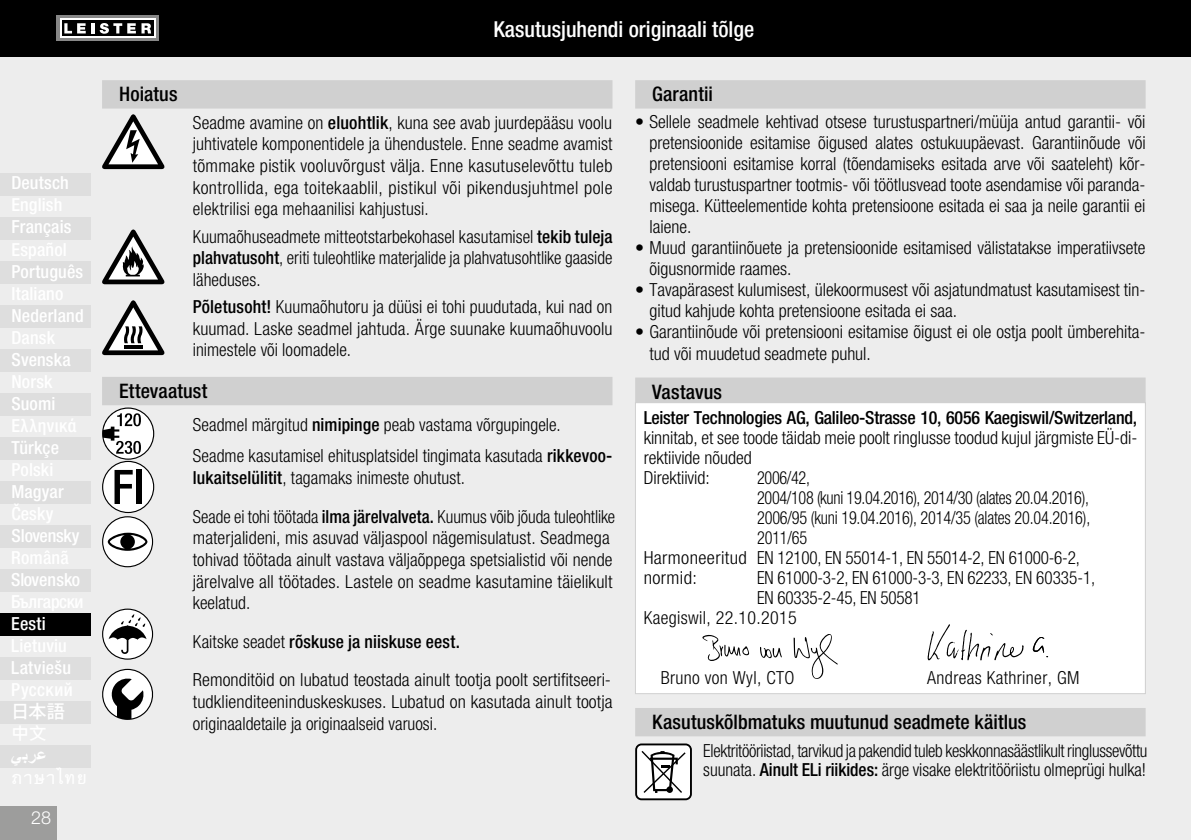
<style>
.page{position:relative;width:1191px;height:840px;background:#fff}
.page>*{position:absolute;margin:0;border:0;box-sizing:border-box;transform-origin:0 0}
.t1{font:500 condensed 22px "Helvetica Neue LTW1 G";color:#fff}
.t2{font:500 condensed 20px "Helvetica Neue LTW1 G";letter-spacing:.005em;color:#000}
.t3{font:300 condensed 18px/21.6px "Helvetica Neue LTW1 G";color:#000}
.t4{font:300 condensed 18px/19px "Helvetica Neue LTW1 G";color:#000;scale:.95 1}
.t5{font:500 condensed 18px "Helvetica Neue LTW1 G";letter-spacing:.01em;color:#fff}
.t6{font:500 condensed 18px "Helvetica Neue LTW1 G";letter-spacing:-.015em;color:#000}
.t7{font:300 condensed 18px "Helvetica Neue LTW1 G";color:#000;scale:.9 1}
.t8{font:300 condensed 18px "Helvetica Neue LTW1 G";color:#000;scale:1.05 1}
.t9{font:300 condensed 18px "Helvetica Neue LTW1 G";letter-spacing:.02em;color:#000}
.t10{font:300 condensed 18px "Helvetica Neue LTW1 G";letter-spacing:-.02em;color:#000;scale:.9 1}
.t11{font:500 condensed 18px "Helvetica Neue LTW1 G";letter-spacing:-.01em;color:#fff}
.t12{font:700 18px "Times New Roman";color:#fff}
.t13{font:500 18px "Koz Go Pro";color:#fff}
.t14{font:300 18px "Helvetica Neue LTW1 G";color:#fff}
.s1{font-weight:500}
</style>
<div class="page">
<div style="left:0;top:57px;width:1191px;height:782px;background:#ededed"></div>
<div style="left:0;top:0;width:1191px;height:57px;background:#000"></div>
<div style="left:0;top:805px;width:57px;height:34px;background:#9d9d9c"></div>
<svg style="left:57px;top:16px;width:102px;height:25px"></svg>
<svg style="left:60px;top:19px;width:96px;height:19px"></svg>
<div style="left:62px;top:21px;width:92px;height:15px;background:#000"></div>
<svg style="left:64px;top:23px;width:30px;height:10px"></svg>
<svg style="left:100px;top:23px;width:51px;height:11px"></svg>
<div style="left:0;top:173px;width:91px;height:22px;background:#dedede"></div>
<div style="left:0;top:217px;width:91px;height:22px;background:#dedede"></div>
<div style="left:0;top:261px;width:91px;height:22px;background:#dedede"></div>
<div style="left:0;top:305px;width:91px;height:22px;background:#dedede"></div>
<div style="left:0;top:349px;width:91px;height:22px;background:#dedede"></div>
<div style="left:0;top:393px;width:91px;height:22px;background:#dedede"></div>
<div style="left:0;top:437px;width:91px;height:22px;background:#dedede"></div>
<div style="left:0;top:481px;width:91px;height:22px;background:#dedede"></div>
<div style="left:0;top:525px;width:91px;height:22px;background:#dedede"></div>
<div style="left:0;top:569px;width:91px;height:22px;background:#dedede"></div>
<div style="left:0;top:657px;width:91px;height:22px;background:#dedede"></div>
<div style="left:0;top:701px;width:91px;height:22px;background:#dedede"></div>
<div style="left:0;top:745px;width:91px;height:22px;background:#dedede"></div>
<div style="left:102px;top:80px;width:510px;height:28px;background:#d0d0d0"></div>
<div style="left:102px;top:376px;width:510px;height:29px;background:#d0d0d0"></div>
<svg style="left:102px;top:114px;width:63px;height:55px"></svg>
<svg style="left:102px;top:229px;width:63px;height:55px"></svg>
<svg style="left:102px;top:300px;width:63px;height:55px"></svg>
<svg style="left:102px;top:668px;width:52px;height:51px"></svg>
<div style="left:635px;top:80px;width:510px;height:28px;background:#d0d0d0"></div>
<div style="left:635px;top:377px;width:510px;height:28px;background:#d0d0d0"></div>
<div style="left:635px;top:707px;width:510px;height:29px;background:#d0d0d0"></div>
<div style="left:635px;top:402px;width:510px;height:291px;background:#fff"></div>
<div style="left:635px;top:402px;width:510px;height:291px;border:1px solid #d0d0d0"></div>
<div style="left:0;top:613px;width:91px;height:22px;background:#000"></div>
<svg style="left:702px;top:634px;width:47px;height:26px"></svg>
<svg style="left:793px;top:634px;width:44px;height:45px"></svg>
<svg style="left:760px;top:647px;width:22px;height:11px"></svg>
<svg style="left:1032px;top:637px;width:16px;height:20px"></svg>
<svg style="left:927px;top:624px;width:96px;height:36px"></svg>
<svg style="left:102px;top:407px;width:52px;height:160px"></svg>
<svg style="left:102px;top:608px;width:51px;height:51px"></svg>
<svg style="left:635px;top:743px;width:57px;height:56px;background:#bdbdbd"></svg>
<p class="t5" style="left:11px;top:172px;width:59px">Deutsch</p>
<p class="t5" style="left:11px;top:216px;width:62px">Français</p>
<p class="t5" style="left:11px;top:260px;width:73px">Português</p>
<p class="t5" style="left:11px;top:304px;width:74px">Nederland</p>
<p class="t5" style="left:11px;top:348px;width:61px">Svenska</p>
<p class="t5" style="left:11px;top:392px;width:46px">Suomi</p>
<p class="t5" style="left:11px;top:436px;width:49px">Türkçe</p>
<p class="t5" style="left:11px;top:480px;width:54px">Magyar</p>
<p class="t11" style="left:11px;top:524px;width:70px">Slovensky</p>
<p class="t5" style="left:11px;top:568px;width:70px">Slovensko</p>
<p class="t5" style="left:11px;top:612px;width:36px">Eesti</p>
<p class="t5" style="left:11px;top:656px;width:61px">Latviešu</p>
<p class="t13" style="left:11px;top:699px;width:55px">日本語</p>
<p class="t12" style="left:11px;top:743px;width:38px">ي عر ب</p>
<p class="t14" style="left:31px;top:806px;width:22px">28</p>
<p class="t1" style="left:493px;top:16px;width:262px">Kasutusjuhendi originaali tõlge</p>
<p class="t2" style="left:119px;top:82px;width:60px">Hoiatus</p>
<p class="t3" style="left:193px;top:112px;width:421px;text-align:justify">Seadme avamine on <span class="s1">eluohtlik</span>, kuna see avab juurdepääsu voolu juhtivatele komponentidele ja ühendustele. Enne seadme avamist tõmmake pistik vooluvõrgust välja. Enne kasutuselevõttu tuleb kontrollida, ega toitekaablil, pistikul või pikendusjuhtmel pole elektrilisi ega mehaanilisi kahjustusi.</p>
<p class="t3" style="left:193px;top:225px;width:421px;text-align:justify">Kuumaõhuseadmete mitteotstarbekohasel kasutamisel <span class="s1">tekib tuleja plahvatusoht</span>, eriti tuleohtlike materjalide ja plahvatusohtlike gaaside läheduses.</p>
<p class="t3" style="left:193px;top:296px;width:421px;text-align:justify"><span class="s1">Põletusoht!</span> Kuumaõhutoru ja düüsi ei tohi puudutada, kui nad on kuumad. Laske seadmel jahtuda. Ärge suunake kuumaõhuvoolu inimestele või loomadele.</p>
<p class="t2" style="left:119px;top:379px;width:90px">Ettevaatust</p>
<p class="t3" style="left:193px;top:409px;width:421px;line-height:31.2px">Seadmel märgitud <span class="s1">nimipinge</span> peab vastama võrgupingele.<br>Seadme kasutamisel ehitusplatsidel tingimata kasutada <span class="s1">rikkevoo-</span></p>
<p class="t3" style="left:193px;top:458px;width:424px;line-height:38.6px"><span class="s1">lukaitselülitit</span>, tagamaks inimeste ohutust.<br>Seade ei tohi töötada <span class="s1">ilma järelvalveta.</span> Kuumus võib jõuda tuleohtlike</p>
<p class="t3" style="left:193px;top:527px;width:421px">materjalideni, mis asuvad väljaspool nägemisulatust. Seadmega tohivad töötada ainult vastava väljaõppega spetsialistid või nende järelvalve all töötades. Lastele on seadme kasutamine täielikult keelatud.</p>
<p class="t3" style="left:193px;top:622px;width:419px;line-height:38.6px">Kaitske seadet <span class="s1">rõskuse ja niiskuse eest.<br></span>Remonditöid on lubatud teostada ainult tootja poolt sertifitseeri-</p>
<p class="t3" style="left:193px;top:690px;width:421px">tudklienditeeninduskeskuses. Lubatud on kasutada ainult tootja originaaldetaile ja originaalseid varuosi.</p>
<p class="t2" style="left:652px;top:82px;width:62px">Garantii</p>
<p class="t3" style="left:649px;top:111px;width:498px;line-height:21px;text-align:justify;text-indent:-14px">• Sellele seadmele kehtivad otsese turustuspartneri/müüja antud garantii- või pretensioonide esitamise õigused alates ostukuupäevast. Garantiinõude või pretensiooni esitamise korral (tõendamiseks esitada arve või saateleht) kõr&shy;valdab turustuspartner tootmis- või töötlusvead toote asendamise või paranda&shy;misega. Kütteelementide kohta pretensioone esitada ei saa ja neile garantii ei laiene.</p>
<p class="t3" style="left:649px;top:237px;width:498px;line-height:21px;text-indent:-14px">• Muud garantiinõuete ja pretensioonide esitamised välistatakse imperatiivsete õigusnormide raames.</p>
<p class="t3" style="left:649px;top:279px;width:498px;line-height:21px;text-indent:-14px">• Tavapärasest kulumisest, ülekoormusest või asjatundmatust kasutamisest tin&shy;gitud kahjude kohta pretensioone esitada ei saa.</p>
<p class="t3" style="left:649px;top:321px;width:498px;line-height:21px;text-indent:-14px">• Garantiinõude või pretensiooni esitamise õigust ei ole ostja poolt ümberehita&shy;tud või muudetud seadmete puhul.</p>
<p class="t2" style="left:652px;top:379px;width:71px">Vastavus</p>
<p class="t6" style="left:643px;top:406px;width:495px">Leister Technologies AG, Galileo-Strasse 10, 6056 Kaegiswil/Switzerland,</p>
<p class="t3" style="left:643px;top:427px;width:495px;line-height:20px">kinnitab, et see toode täidab meie poolt ringlusse toodud kujul järgmiste EÜ-di&shy;rektiivide nõuded<br>Direktiivid:</p>
<p class="t7" style="left:757px;top:466px;width:60px">2006/42,</p>
<p class="t10" style="left:757px;top:486px;width:370px">2004/108 (kuni 19.04.2016), 2014/30 (alates 20.04.2016),</p>
<p class="t7" style="left:757px;top:506px;width:371px">2006/95 (kuni 19.04.2016), 2014/35 (alates 20.04.2016),</p>
<p class="t7" style="left:757px;top:526px;width:57px">2011/65</p>
<p class="t8" style="left:643px;top:546px;width:417px">Harmoneeritud EN 12100, EN 55014-1, EN 55014-2, EN 61000-6-2,</p>
<p class="t8" style="left:643px;top:566px;width:52px">normid:</p>
<p class="t4" style="left:757px;top:568px;width:357px">EN 61000-3-2, EN 61000-3-3, EN 62233, EN 60335-1,</p>
<p class="t4" style="left:757px;top:588px;width:174px">EN 60335-2-45, EN 50581</p>
<p class="t9" style="left:643px;top:606px;width:155px">Kaegiswil, 22.10.2015</p>
<p class="t9" style="left:660px;top:666px;width:135px">Bruno von Wyl, CTO</p>
<p class="t9" style="left:927px;top:666px;width:154px">Andreas Kathriner, GM</p>
<p class="t2" style="left:652px;top:709px;width:376px">Kasutuskõlbmatuks muutunud seadmete käitlus</p>
<p class="t4" style="left:703px;top:740px;width:469px">Elektritööriistad, tarvikud ja pakendid tuleb keskkonnasäästlikult ringlussevõttu suunata. <span class="s1">Ainult ELi riikides:</span> ärge visake elektritööriistu olmeprügi hulka!</p>
</div>
